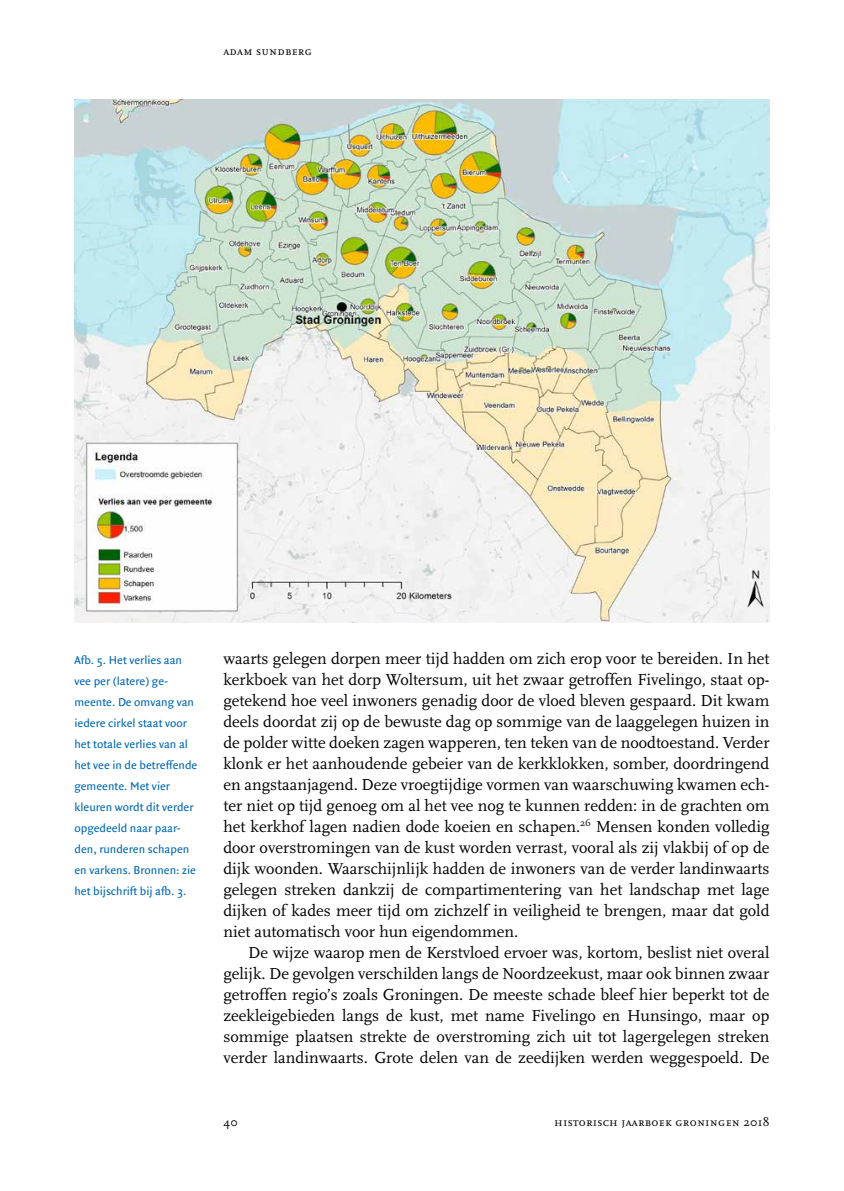
<style>
.page{position:relative;width:844px;height:1191px;background:#fff}
.page>*{position:absolute;margin:0;border:0;box-sizing:border-box;transform-origin:0 0}
.t1{font:16.62px/21px "Scala";color:#000;text-align:justify}
.t2{font:12.25px/21px "Quadraat Sans";color:#0068b4}
.t3{font:12.25px "Scala Caps";letter-spacing:.02em;color:#000}
</style>
<div class="page">
<img style="left:74px;top:99px;width:695px;height:523px">
<p class="t3" style="left:223px;top:44px;width:90px">adam sundberg</p>
<p class="t2" style="left:74px;top:649px;width:124px">Afb. 5. Het verlies aan vee per (latere) ge&shy;meente. De omvang van iedere cirkel staat voor het totale verlies van al het vee in de betreffende gemeente. Met vier kleuren wordt dit verder opgedeeld naar paar&shy;den, runderen schapen en varkens. Bronnen: zie het bijschrift bij afb. 3.</p>
<p class="t1" style="left:223px;top:648px;width:547px">waarts gelegen dorpen meer tijd hadden om zich erop voor te bereiden. In het kerkboek van het dorp Woltersum, uit het zwaar getroffen Fivelingo, staat op&shy;getekend hoe veel inwoners genadig door de vloed bleven gespaard. Dit kwam deels doordat zij op de bewuste dag op sommige van de laaggelegen huizen in de polder witte doeken zagen wapperen, ten teken van de noodtoestand. Verder klonk er het aanhoudende gebeier van de kerkklokken, somber, doordringend en angstaanjagend. Deze vroegtijdige vormen van waarschuwing kwamen ech&shy;ter niet op tijd genoeg om al het vee nog te kunnen redden: in de grachten om het kerkhof lagen nadien dode koeien en schapen.<sup>26</sup> Mensen konden volledig door overstromingen van de kust worden verrast, vooral als zij vlakbij of op de dijk woonden. Waarschijnlijk hadden de inwoners van de verder landinwaarts gelegen streken dankzij de compartimentering van het landschap met lage dijken of kades meer tijd om zichzelf in veiligheid te brengen, maar dat gold niet automatisch voor hun eigendommen.</p>
<p class="t1" style="left:223px;top:942px;width:547px;text-indent:25px">De wijze waarop men de Kerstvloed ervoer was, kortom, beslist niet overal gelijk. De gevolgen verschilden langs de Noordzeekust, maar ook binnen zwaar getroffen regio’s zoals Groningen. De meeste schade bleef hier beperkt tot de zeekleigebieden langs de kust, met name Fivelingo en Hunsingo, maar op sommige plaatsen strekte de overstroming zich uit tot lagergelegen streken verder landinwaarts. Grote delen van de zeedijken werden weggespoeld. De</p>
<p class="t3" style="left:223px;top:1115px;width:16px">40</p>
<p class="t3" style="left:554px;top:1115px;width:217px">historisch jaarboek groningen 2018</p>
</div>
